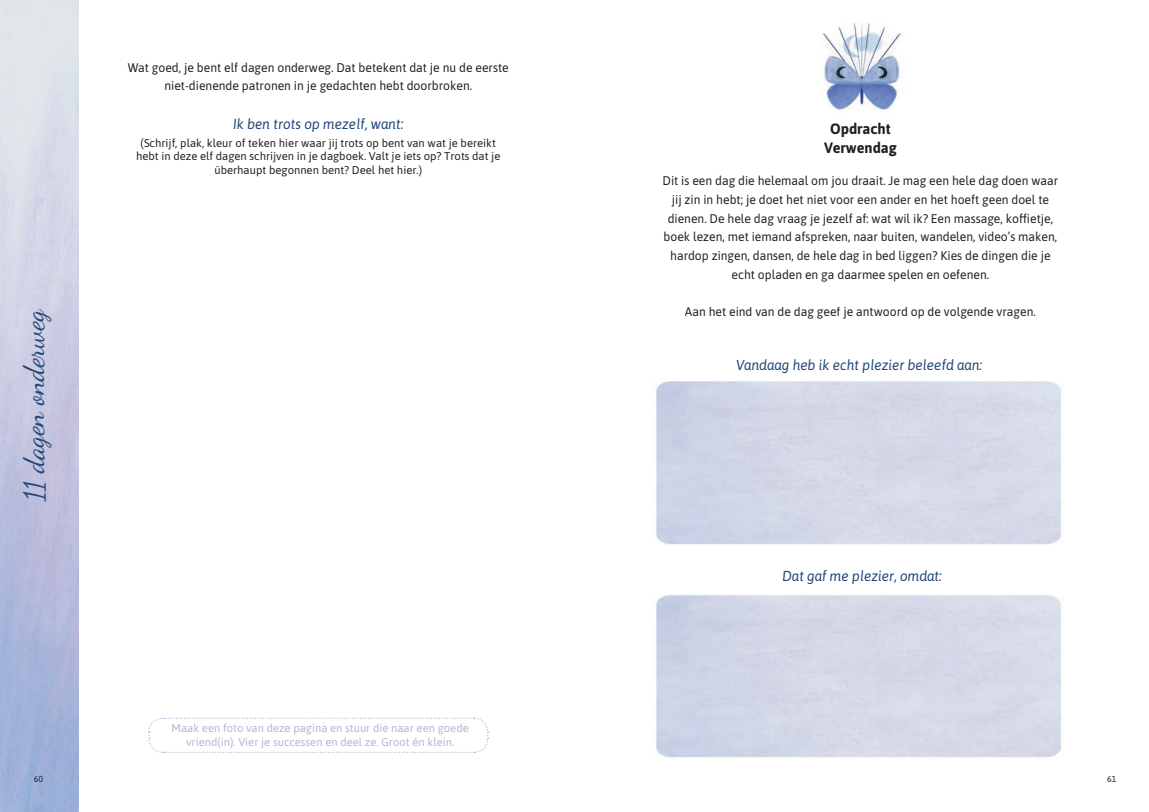
<style>
.page{position:relative;width:1149px;height:812px;background:#fff}
.page>*{position:absolute;margin:0;border:0;box-sizing:border-box;transform-origin:0 0}
.t1{font:28.75px "Dancing Script";color:#1f4677}
.t2{font:700 15px/18.8px "Asap";color:#231f20;text-align:center}
.t3{font:italic 14.38px "Asap";color:#1f4677;scale:.95 1}
.t4{font:12.5px/18.8px "Asap";color:#231f20;text-align:center}
.t5{font:11.25px/13.5px "Asap";color:#231f20;text-align:center}
.t6{font:11.25px/13.5px "Asap";color:#b2b5d9;text-align:center}
.t7{font:8.75px "Asap";color:#231f20}
</style>
<div class="page">
<svg style="left:148px;top:717px;width:341px;height:36px"></svg>
<img style="left:822px;top:22px;width:80px;height:88px">
<h1 class="t1" style="left:12px;top:501px;width:193px;rotate:-90deg">11 dagen onderweg</h1>
<p class="t4" style="left:128px;top:57px;width:382px">Wat goed, je bent elf dagen onderweg. Dat betekent dat je nu de eerste niet-dienende patronen in je gedachten hebt doorbroken.</p>
<p class="t3" style="left:233px;top:115px;width:181px">Ik ben trots op mezelf, want:</p>
<p class="t5" style="left:136px;top:135px;width:366px">(Schrijf, plak, kleur of teken hier waar jij trots op bent van wat je bereikt hebt in deze elf dagen schrijven in je dagboek. Valt je iets op? Trots dat je überhaupt begonnen bent? Deel het hier.)</p>
<p class="t6" style="left:171px;top:720px;width:298px">Maak een foto van deze pagina en stuur die naar een goede vriend(in). Vier je successen en deel ze. Groot én klein.</p>
<p class="t2" style="left:823px;top:119px;width:74px">Opdracht<br>Verwendag</p>
<p class="t4" style="left:662px;top:171px;width:397px">Dit is een dag die helemaal om jou draait. Je mag een hele dag doen waar jij zin in hebt; je doet het niet voor een ander en het hoeft geen doel te dienen. De hele dag vraag je jezelf af: wat wil ik? Een massage, koffietje, boek lezen, met iemand afspreken, naar buiten, wandelen, video’s maken, hardop zingen, dansen, de hele dag in bed liggen? Kies de dingen die je echt opladen en ga daarmee spelen en oefenen.</p>
<p class="t4" style="left:684px;top:302px;width:352px">Aan het eind van de dag geef je antwoord op de volgende vragen.</p>
<p class="t3" style="left:736px;top:355px;width:260px">Vandaag heb ik echt plezier beleefd aan:</p>
<p class="t3" style="left:782px;top:566px;width:169px">Dat gaf me plezier, omdat:</p>
<p class="t7" style="left:34px;top:773px;width:11px">60</p>
<p class="t7" style="left:1106px;top:773px;width:11px">61</p>
</div>
